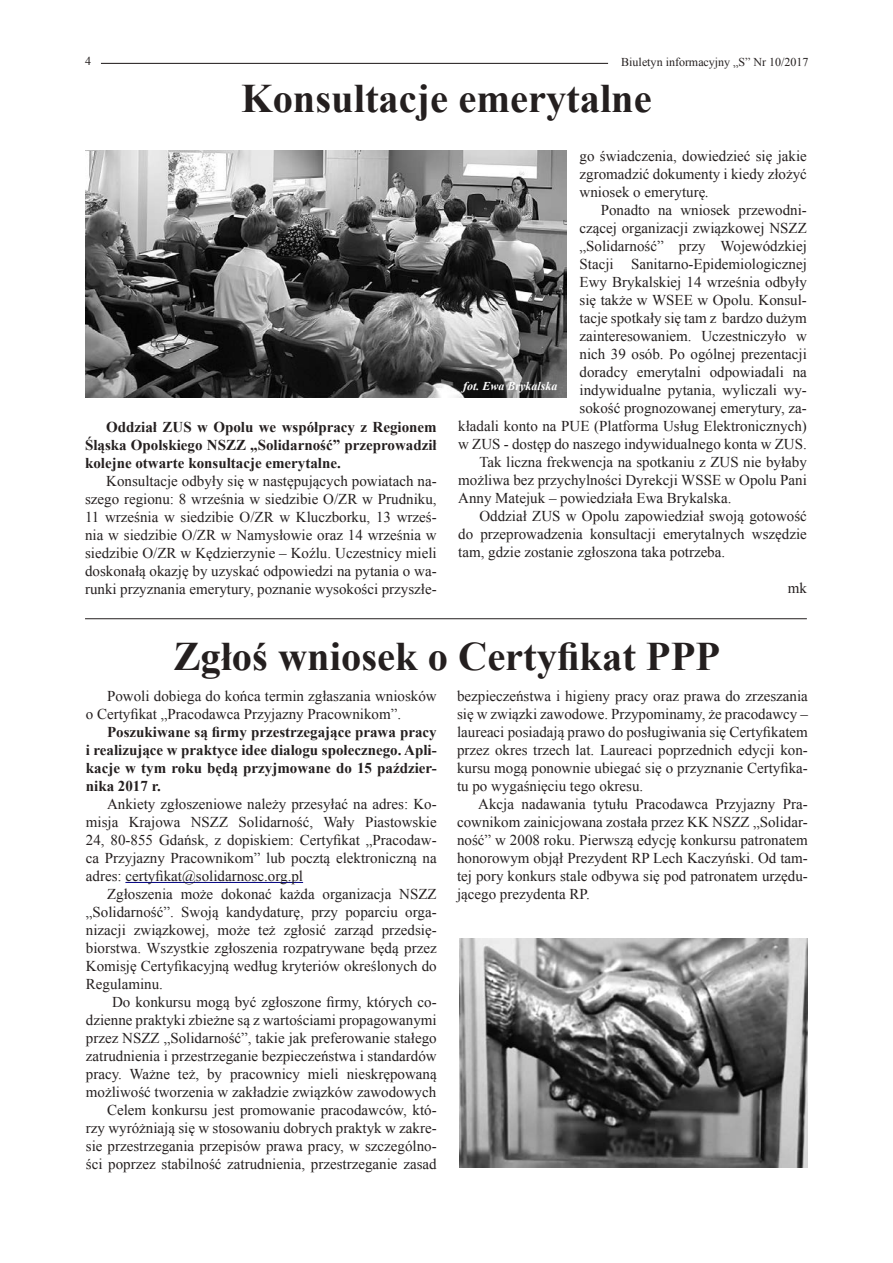
<style>
.page{position:relative;width:893px;height:1263px;background:#fff}
.page>*{position:absolute;margin:0;border:0;box-sizing:border-box;transform-origin:0 0}
.t1{font:700 40.5px "Times New Roman";color:#241f1f}
.t2{font:15px/18px "Times New Roman";color:#241f1f;text-align:justify}
.t3{font:700 15px/18px "Times New Roman";color:#241f1f;text-align:justify}
.t4{font:12px "Times New Roman";color:#241f1f}
.t5{font:italic 700 12px "Times New Roman";color:#fff}
.s1{font-style:italic}
</style>
<div class="page">
<hr style="left:101px;top:63px;width:507px;height:1px;background:#241f1f">
<hr style="left:125px;top:882px;width:178px;height:1px;background:#000080">
<img style="left:459px;top:939px;width:349px;height:228px">
<img style="left:85px;top:150px;width:482px;height:248px">
<hr style="left:85px;top:618px;width:722px;height:1px;background:#241f1f">
<p class="t4" style="left:85px;top:53px;width:7px">4</p>
<p class="t4" style="left:621px;top:53px;width:189px">Biuletyn informacyjny „S” Nr 10/2017</p>
<h1 class="t1" style="left:241px;top:70px;width:412px">Konsultacje emerytalne</h1>
<p class="t3" style="left:85px;top:417px;width:353px;text-indent:21px">Oddział ZUS w Opolu we współpracy z Regionem Śląska Opolskiego NSZZ „Solidarność” przeprowadził kolejne otwarte konsultacje emerytalne.</p>
<p class="t2" style="left:85px;top:471px;width:353px;text-indent:21px">Konsultacje odbyły się w następujących powiatach na&shy;szego regionu: 8 września w siedzibie O/ZR w Prudniku, 11 września w siedzibie O/ZR w Kluczborku, 13 wrześ&shy;nia w siedzibie O/ZR w Namysłowie oraz 14 września w siedzibie O/ZR w Kędzierzynie – Koźlu. Uczestnicy mieli doskonałą okazję by uzyskać odpowiedzi na pytania o wa&shy;runki przyznania emerytury, poznanie wysokości przyszłe-</p>
<p class="t2" style="left:580px;top:146px;width:229px">go świadczenia, dowiedzieć się jakie zgromadzić dokumenty i kiedy złożyć wniosek o emeryturę<span class="s1">.</span></p>
<p class="t2" style="left:601px;top:200px;width:208px">Ponadto na wniosek przewodni-</p>
<p class="t2" style="left:580px;top:218px;width:229px">czącej organizacji związkowej NSZZ</p>
<p class="t2" style="left:580px;top:236px;width:229px">„Solidarność” przy Wojewódzkiej</p>
<p class="t2" style="left:580px;top:254px;width:229px">Stacji Sanitarno-Epidemiologicznej</p>
<p class="t2" style="left:580px;top:272px;width:229px">Ewy Brykalskiej 14 września odbyły</p>
<p class="t2" style="left:580px;top:290px;width:229px">się także w WSEE w Opolu. Konsul-</p>
<p class="t2" style="left:580px;top:308px;width:229px">tacje spotkały się tam z bardzo dużym</p>
<p class="t2" style="left:580px;top:326px;width:229px">zainteresowaniem. Uczestniczyło w</p>
<p class="t2" style="left:580px;top:344px;width:229px">nich 39 osób. Po ogólnej prezentacji</p>
<p class="t2" style="left:580px;top:362px;width:229px">doradcy emerytalni odpowiadali na</p>
<p class="t2" style="left:580px;top:380px;width:229px">indywidualne pytania, wyliczali wy-</p>
<p class="t2" style="left:580px;top:398px;width:229px">sokość prognozowanej emerytury, za-</p>
<p class="t2" style="left:458px;top:416px;width:350px">kładali konto na PUE (Platforma Usług Elektronicznych)</p>
<p class="t2" style="left:458px;top:434px;width:350px">w ZUS - dostęp do naszego indywidualnego konta w ZUS.</p>
<p class="t2" style="left:479px;top:452px;width:329px">Tak liczna frekwencja na spotkaniu z ZUS nie byłaby</p>
<p class="t2" style="left:458px;top:470px;width:350px">możliwa bez przychylności Dyrekcji WSSE w Opolu Pani</p>
<p class="t2" style="left:458px;top:488px;width:275px">Anny Matejuk – powiedziała Ewa Brykalska.</p>
<p class="t2" style="left:479px;top:506px;width:329px">Oddział ZUS w Opolu zapowiedział swoją gotowość</p>
<p class="t2" style="left:458px;top:524px;width:350px">do przeprowadzenia konsultacji emerytalnych wszędzie</p>
<p class="t2" style="left:458px;top:542px;width:269px">tam, gdzie zostanie zgłoszona taka potrzeba.</p>
<p class="t2" style="left:788px;top:578px;width:21px">mk</p>
<p class="t5" style="left:463px;top:378px;width:96px">fot. Ewa Brykalska</p>
<h1 class="t1" style="left:173px;top:627px;width:548px">Zgłoś wniosek o Certyfikat PPP</h1>
<p class="t2" style="left:86px;top:686px;width:352px;text-indent:21px">Powoli dobiega do końca termin zgłaszania wniosków o Certyfikat „Pracodawca Przyjazny Pracownikom”.</p>
<p class="t3" style="left:86px;top:722px;width:352px;text-indent:21px">Poszukiwane są firmy przestrzegające prawa pracy i realizujące w praktyce idee dialogu społecznego. Apli&shy;kacje w tym roku będą przyjmowane do 15 paździer&shy;nika 2017 r.</p>
<p class="t2" style="left:86px;top:794px;width:352px;text-indent:21px">Ankiety zgłoszeniowe należy przesyłać na adres: Ko&shy;misja Krajowa NSZZ Solidarność, Wały Piastowskie 24, 80-855 Gdańsk, z dopiskiem: Certyfikat „Pracodaw&shy;ca Przyjazny Pracownikom” lub pocztą elektroniczną na adres: certyfikat@solidarnosc.org.pl</p>
<p class="t2" style="left:86px;top:884px;width:352px;text-indent:21px">Zgłoszenia może dokonać każda organizacja NSZZ „Solidarność”. Swoją kandydaturę, przy poparciu orga&shy;nizacji związkowej, może też zgłosić zarząd przedsię&shy;biorstwa. Wszystkie zgłoszenia rozpatrywane będą przez Komisję Certyfikacyjną według kryteriów określonych do Regulaminu.</p>
<p class="t2" style="left:86px;top:992px;width:352px;text-align:right">Do konkursu mogą być zgłoszone firmy, których co&shy;dzienne praktyki zbieżne są z wartościami propagowanymi przez NSZZ „Solidarność”, takie jak preferowanie stałego zatrudnienia i przestrzeganie bezpieczeństwa i standardów pracy. Ważne też, by pracownicy mieli nieskrępowaną możliwość tworzenia w zakładzie związków zawodowych Celem konkursu jest promowanie pracodawców, któ&shy;rzy wyróżniają się w stosowaniu dobrych praktyk w zakre&shy;sie przestrzegania przepisów prawa pracy, w szczególno&shy;ści poprzez stabilność zatrudnienia, przestrzeganie zasad</p>
<p class="t2" style="left:457px;top:686px;width:352px">bezpieczeństwa i higieny pracy oraz prawa do zrzeszania się w związki zawodowe. Przypominamy, że pracodawcy – laureaci posiadają prawo do posługiwania się Certyfikatem przez okres trzech lat. Laureaci poprzednich edycji kon&shy;kursu mogą ponownie ubiegać się o przyznanie Certyfika&shy;tu po wygaśnięciu tego okresu.</p>
<p class="t2" style="left:457px;top:794px;width:352px;text-indent:21px">Akcja nadawania tytułu Pracodawca Przyjazny Pra&shy;cownikom zainicjowana została przez KK NSZZ „Solidar&shy;ność” w 2008 roku. Pierwszą edycję konkursu patronatem honorowym objął Prezydent RP Lech Kaczyński. Od tam&shy;tej pory konkurs stale odbywa się pod patronatem urzędu&shy;jącego prezydenta RP.</p>
</div>
